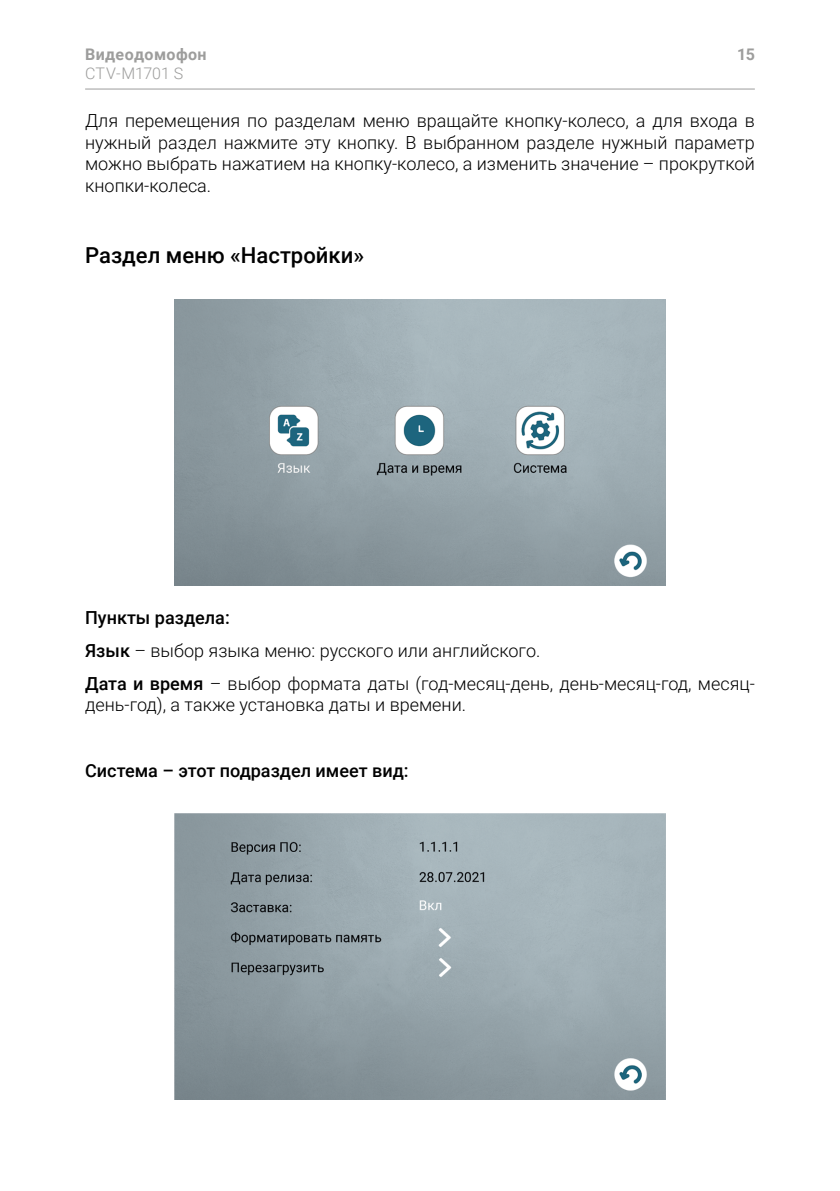
<style>
.page{position:relative;width:840px;height:1191px;background:#fff}
.page>*{position:absolute;margin:0;border:0;box-sizing:border-box;transform-origin:0 0}
.t1{font:500 22px "Roboto";color:#000}
.t2{font:300 18px/21.6px "Roboto";color:#000;text-align:justify}
.t3{font:500 18px "Roboto";color:#000}
.t4{font:700 16px "Roboto";letter-spacing:.025em;color:#9d9d9c}
.t5{font:300 16px "Roboto";color:#9d9d9c}
.s1{font-weight:500}
</style>
<div class="page">
<hr style="left:85px;top:89px;width:669px;height:1px;background:#9d9d9c">
<img style="left:175px;top:299px;width:489px;height:286px">
<img style="left:175px;top:814px;width:489px;height:285px">
<p class="t4" style="left:85px;top:43px;width:123px">Видеодомофон</p>
<p class="t5" style="left:85px;top:62px;width:100px">CTV-M1701 S</p>
<p class="t4" style="left:736px;top:43px;width:19px">15</p>
<p class="t2" style="left:85px;top:109px;width:670px">Для перемещения по разделам меню вращайте кнопку-колесо, а для входа в нужный раздел нажмите эту кнопку. В выбранном разделе нужный параметр можно выбрать нажатием на кнопку-колесо, а изменить значение – прокруткой кнопки-колеса.</p>
<p class="t1" style="left:85px;top:239px;width:280px">Раздел меню «Настройки»</p>
<p class="t2" style="left:85px;top:600px;width:670px;line-height:33px;text-align:left"><span class="s1">Пункты раздела:<br>Язык</span> – выбор языка меню: русского или английского.<br><span class="s1">Дата и время</span> – выбор формата даты (год-месяц-день, день-месяц-год, месяц-</p>
<p class="t2" style="left:85px;top:693px;width:382px">день-год), а также установка даты и времени.</p>
<p class="t3" style="left:85px;top:758px;width:325px">Система – этот подраздел имеет вид:</p>
</div>
